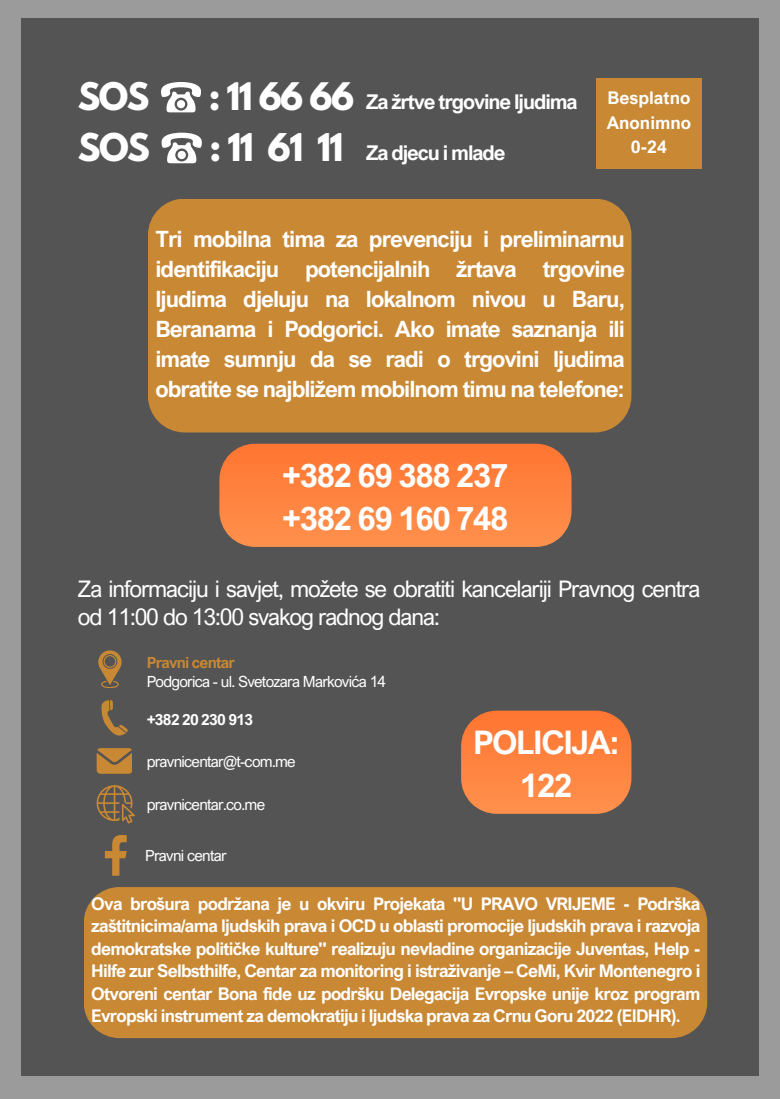
<style>
.page{position:relative;width:780px;height:1099px;background:#9b9b9b}
.page>*{position:absolute;margin:0;border:0;box-sizing:border-box;transform-origin:0 0}
.t1{font:700 33.75px "League Spartan";letter-spacing:-.045em;color:#fff}
.t2{font:700 32.5px/43px "Arial Nova";letter-spacing:-.045em;color:#fff}
.t3{font:22.75px/28px "Arial Nova";letter-spacing:-.045em;color:#fff}
.t4{font:700 22.5px/30px "Arial Nova";letter-spacing:-.045em;color:#fff;text-align:justify}
.t5{font:700 20.25px "Arial Nova";letter-spacing:-.055em;color:#fff}
.t6{font:700 17.5px/22.5px "Arial Nova";letter-spacing:-.045em;color:#fff;text-align:justify}
.t7{font:700 17.5px/24.5px "Arial Nova";color:#fff;text-align:center}
.t8{font:15.5px/19px "Arial Nova";letter-spacing:-.045em;color:#fff}
.t9{font:700 15.5px "Arial Nova";letter-spacing:-.045em;color:#fff}
.s1{font-weight:700;color:#c88834}
</style>
<div class="page">
<div style="left:21px;top:18px;width:737px;height:1057px;background:#545454"></div>
<svg style="left:161px;top:82px;width:40px;height:30px"></svg>
<svg style="left:161px;top:133px;width:41px;height:30px"></svg>
<div style="left:597px;top:78px;width:104px;height:91px;background:#c88834"></div>
<div style="left:148px;top:199px;width:483px;height:233px;background:#c88834;border-radius:37px"></div>
<svg style="left:219px;top:444px;width:353px;height:103px;background:#f9813f"></svg>
<svg style="left:98px;top:650px;width:24px;height:38px"></svg>
<svg style="left:101px;top:700px;width:27px;height:36px"></svg>
<svg style="left:97px;top:748px;width:35px;height:25px"></svg>
<svg style="left:97px;top:785px;width:37px;height:38px"></svg>
<svg style="left:105px;top:835px;width:21px;height:40px"></svg>
<div style="left:84px;top:887px;width:623px;height:151px;background:#c88834"></div>
<svg style="left:461px;top:710px;width:170px;height:104px;background:#f37f40"></svg>
<h1 class="t1" style="left:78px;top:80px;width:73px">SOS</h1>
<h1 class="t1" style="left:209px;top:80px;width:147px">: 11 66 66</h1>
<p class="t1" style="left:78px;top:131px;width:74px">SOS</p>
<p class="t1" style="left:210px;top:131px;width:135px">: 11 61 11</p>
<h6 class="t5" style="left:366px;top:89px;width:213px">Za žrtve trgovine ljudima</h6>
<h1 class="t5" style="left:366px;top:140px;width:141px">Za djecu i mlade</h1>
<p class="t7" style="left:607px;top:85px;width:86px">Besplatno<br>Anonimno<br>0-24</p>
<p class="t4" style="left:155px;top:224px;width:471px">Tri mobilna tima za prevenciju i preliminarnu identifikaciju potencijalnih žrtava trgovine ljudima djeluju na lokalnom nivou u Baru, Beranama i Podgorici. Ako imate saznanja ili imate sumnju da se radi o trgovini ljudima obratite se najbližem mobilnom timu na telefone:</p>
<h2 class="t2" style="left:282px;top:453px;width:228px">+382 69 388 237 +382 69 160 748</h2>
<p class="t3" style="left:78px;top:575px;width:624px">Za informaciju i savjet, možete se obratiti kancelariji Pravnog centra od 11:00 do 13:00 svakog radnog dana:</p>
<h6 class="t8" style="left:147px;top:653px;width:241px"><span class="s1">Pravni centar<br></span>Podgorica - ul. Svetozara Markovića 14</h6>
<h5 class="t9" style="left:147px;top:710px;width:108px">+382 20 230 913</h5>
<p class="t8" style="left:147px;top:751px;width:150px">pravnicentar@t-com.me</p>
<h5 class="t8" style="left:147px;top:795px;width:120px">pravnicentar.co.me</h5>
<p class="t8" style="left:145px;top:846px;width:83px">Pravni centar</p>
<p class="t6" style="left:91px;top:891px;width:611px">Ova brošura podržana je u okviru Projekata "U PRAVO VRIJEME - Podrška zaštitnicima/ama ljudskih prava i OCD u oblasti promocije ljudskih prava i razvoja demokratske političke kulture" realizuju nevladine organizacije Juventas, Help - Hilfe zur Selbsthilfe, Centar za monitoring i istraživanje – CeMi, Kvir Montenegro i Otvoreni centar Bona fide uz podršku Delegacija Evropske unije kroz program Evropski instrument za demokratiju i ljudska prava za Crnu Goru 2022 (EIDHR).</p>
<h2 class="t2" style="left:473px;top:720px;width:148px;text-align:center">POLICIJA:<br>122</h2>
</div>
